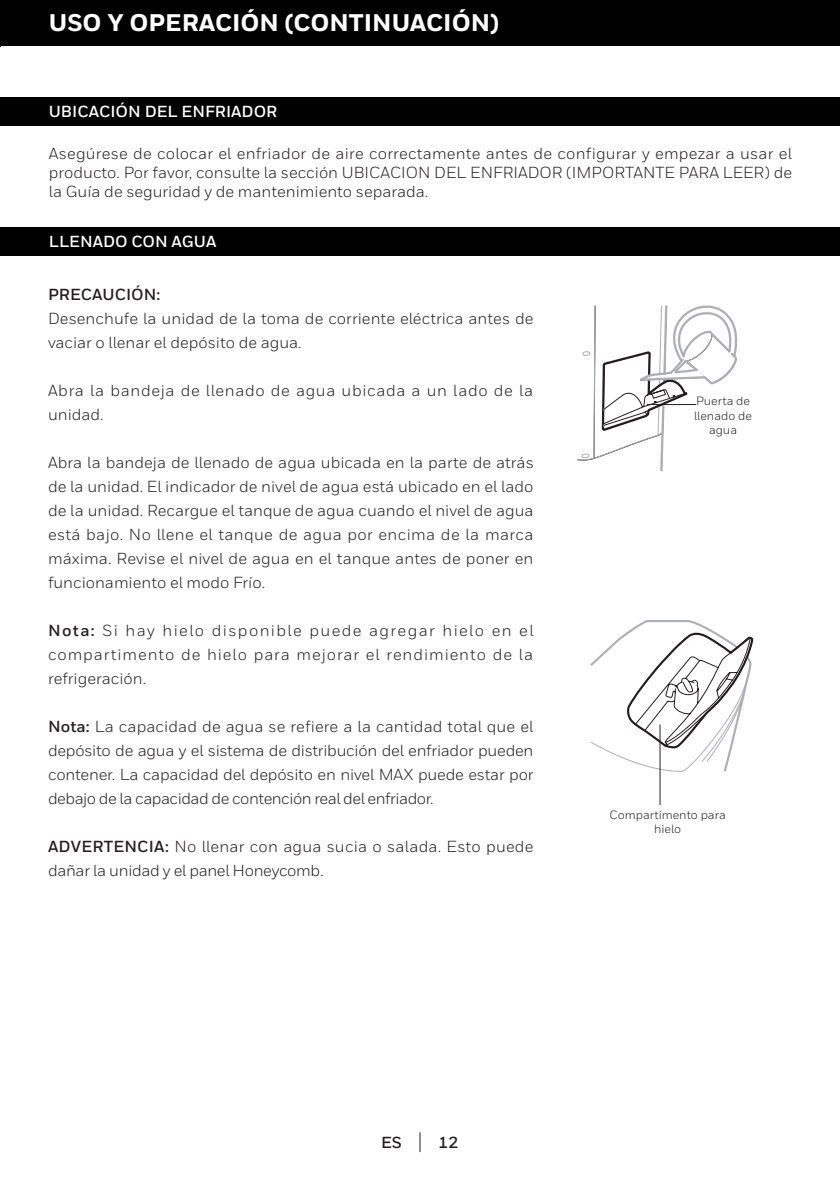
<style>
.page{position:relative;width:840px;height:1191px;background:#fff}
.page>*{position:absolute;margin:0;border:0;box-sizing:border-box;transform-origin:0 0}
.t1{font:800 24px "Honeywell Sans";color:#fff}
.t2{font:16px/24px "Honeywell Sans";color:#231f20;text-align:justify}
.t3{font:16px/24px "Honeywell Sans";letter-spacing:.04em;color:#231f20}
.t4{font:700 16px "Honeywell Sans";color:#fff}
.t5{font:700 16px "Honeywell Sans";color:#231f20}
.t6{font:12px/14.4px "Honeywell Sans";color:#231f20;text-align:center}
.s1{font-weight:700}
</style>
<div class="page">
<svg style="left:419px;top:1132px;width:1px;height:20px"></svg>
<div style="left:0;top:0;width:839px;height:45px;background:#000001"></div>
<div style="left:0;top:227px;width:839px;height:28px;background:#000001"></div>
<div style="left:0;top:97px;width:839px;height:29px;background:#000001"></div>
<svg style="left:577px;top:305px;width:159px;height:166px"></svg>
<hr style="left:646px;top:404px;width:49px;height:1px;background:#231f20">
<svg style="left:590px;top:620px;width:162px;height:151px"></svg>
<hr style="left:659px;top:724px;width:1px;height:81px;background:#231f20">
<hr style="left:0;top:1px;width:1px;height:45px;background:#000001">
<p class="t1" style="left:49px;top:8px;width:451px">USO Y OPERACIÓN (CONTINUACIÓN)</p>
<p class="t4" style="left:49px;top:102px;width:230px">UBICACIÓN DEL ENFRIADOR</p>
<p class="t2" style="left:49px;top:144px;width:744px;line-height:19.2px">Asegúrese de colocar el enfriador de aire correctamente antes de configurar y empezar a usar el producto. Por favor, consulte la sección UBICACION DEL ENFRIADOR (IMPORTANTE PARA LEER) de la Guía de seguridad y de mantenimiento separada.</p>
<p class="t4" style="left:49px;top:232px;width:169px">LLENADO CON AGUA</p>
<p class="t5" style="left:48px;top:285px;width:114px">PRECAUCIÓN:</p>
<p class="t2" style="left:48px;top:306px;width:487px">Desenchufe la unidad de la toma de corriente eléctrica antes de vaciar o llenar el depósito de agua.</p>
<p class="t3" style="left:48px;top:378px;width:486px">Abra la bandeja de llenado de agua ubicada a un lado de la unidad.</p>
<p class="t2" style="left:48px;top:450px;width:487px">Abra la bandeja de llenado de agua ubicada en la parte de atrás de la unidad. El indicador de nivel de agua está ubicado en el lado de la unidad. Recargue el tanque de agua cuando el nivel de agua está bajo. No llene el tanque de agua por encima de la marca máxima. Revise el nivel de agua en el tanque antes de poner en funcionamiento el modo Frío.</p>
<p class="t2" style="left:48px;top:618px;width:486px"><span class="s1">Nota:</span> Si hay hielo disponible puede agregar hielo en el compartimento de hielo para mejorar el rendimiento de la refrigeración.</p>
<p class="t2" style="left:48px;top:714px;width:486px"><span class="s1">Nota:</span> La capacidad de agua se refiere a la cantidad total que el depósito de agua y el sistema de distribución del enfriador pueden contener. La capacidad del depósito en nivel MAX puede estar por debajo de la capacidad de contención real del enfriador.</p>
<p class="t2" style="left:48px;top:834px;width:487px"><span class="s1">ADVERTENCIA:</span> No llenar con agua sucia o salada. Esto puede dañar la unidad y el panel Honeycomb.</p>
<p class="t6" style="left:693px;top:394px;width:59px">Puerta de llenado de agua</p>
<p class="t6" style="left:609px;top:807px;width:118px">Compartimento para hielo</p>
<p class="t5" style="left:381px;top:1132px;width:22px">ES</p>
<p class="t5" style="left:438px;top:1132px;width:21px">12</p>
</div>
